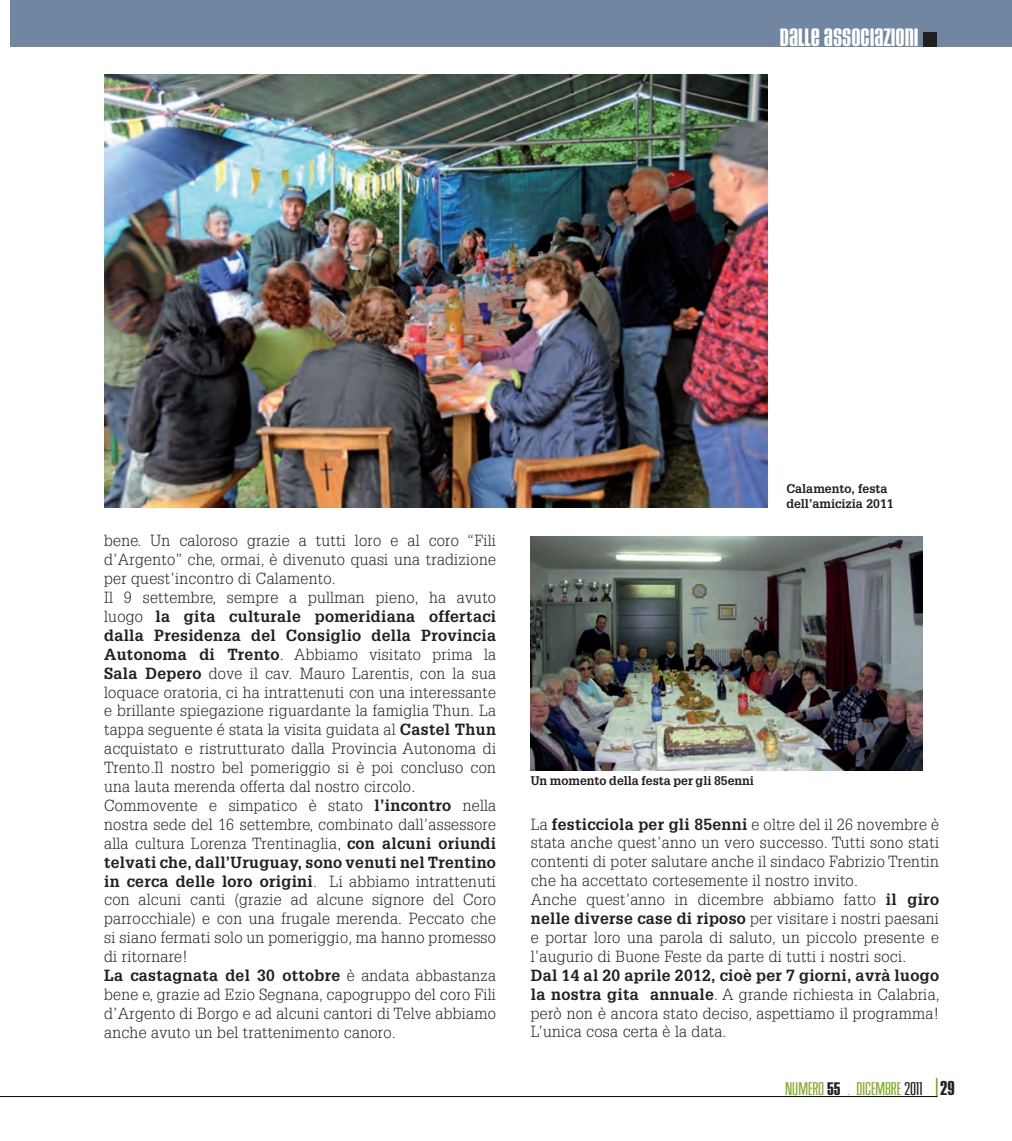
<style>
.page{position:relative;width:1012px;height:1141px;background:#fff}
.page>*{position:absolute;margin:0;border:0;box-sizing:border-box;transform-origin:0 0}
.t1{font:26.25px "House Gothic Bold Alt Caps";color:#fff}
.t2{font:19.25px "House Gothic Light Two";color:#88ac2e}
.t3{font:300 15.75px/18.9px "Glypha";letter-spacing:.02em;color:#231f20}
.t4{font:700 12.25px/14.7px "Glypha";color:#231f20}
.s1{font-weight:700}
.s2{font-family:"House Gothic Bold Alt Caps";color:#231f20}
.s3{color:#231f20}
.s4{font-family:"House Gothic Bold Alt Caps";font-size:21px;color:#231f20}
</style>
<div class="page">
<svg style="left:936px;top:1078px;width:2px;height:18px"></svg>
<hr style="left:0;top:1096px;width:938px;height:1px;background:#000">
<img style="left:104px;top:74px;width:663px;height:434px">
<img style="left:531px;top:536px;width:392px;height:234px">
<div style="left:11px;top:0;width:1001px;height:47px;background:#7187a1"></div>
<div style="left:923px;top:33px;width:14px;height:14px;background:#231f20"></div>
<h1 class="t1" style="left:780px;top:22px;width:140px">DALLE ASSOCIAZIONI</h1>
<p class="t3" style="left:104px;top:531px;width:393px">bene. Un caloroso grazie a tutti loro e al coro “Fili d’Argento” che, ormai, è divenuto quasi una tradizione per quest’incontro di Calamento.<br>Il 9 settembre, sempre a pullman pieno, ha avuto luogo <span class="s1">la gita culturale pomeridiana offertaci dalla Presidenza del Consiglio della Provincia Autonoma di Trento</span>. Abbiamo visitato prima la <span class="s1">Sala Depero</span> dove il cav. Mauro Larentis, con la sua loquace oratoria, ci ha intrattenuti con una interessante e brillante spiegazione riguardante la famiglia Thun. La tappa seguente é stata la visita guidata al <span class="s1">Castel Thun </span>acquistato e ristrutturato dalla Provincia Autonoma di Trento.Il nostro bel pomeriggio si è poi concluso con una lauta merenda offerta dal nostro circolo.<br>Commovente e simpatico è stato <span class="s1">l’incontro</span> nella nostra sede del 16 settembre, combinato dall’assessore alla cultura Lorenza Trentinaglia, <span class="s1">con alcuni oriundi telvati che, dall’Uruguay, sono venuti nel Trentino in cerca delle loro origini</span>. Li abbiamo intrattenuti con alcuni canti (grazie ad alcune signore del Coro parrocchiale) e con una frugale merenda. Peccato che si siano fermati solo un pomeriggio, ma hanno promesso di ritornare!<br><span class="s1">La castagnata del 30 ottobre</span> è andata abbastanza bene e, grazie ad Ezio Segnana, capogruppo del coro Fili d’Argento di Borgo e ad alcuni cantori di Telve abbiamo anche avuto un bel trattenimento canoro.</p>
<p class="t4" style="left:786px;top:481px;width:109px">Calamento, festa dell’amicizia 2011</p>
<p class="t4" style="left:531px;top:773px;width:225px">Un momento della festa per gli 85enni</p>
<p class="t3" style="left:531px;top:814px;width:410px">La <span class="s1">festicciola per gli 85enni</span> e oltre del il 26 novembre è stata anche quest’anno un vero successo. Tutti sono stati contenti di poter salutare anche il sindaco Fabrizio Trentin che ha accettato cortesemente il nostro invito.<br>Anche quest’anno in dicembre abbiamo fatto <span class="s1">il giro nelle diverse case di riposo</span> per visitare i nostri paesani e portar loro una parola di saluto, un piccolo presente e l’augurio di Buone Feste da parte di tutti i nostri soci.</p>
<p class="t3" style="left:531px;top:966px;width:411px;text-align:justify"><span class="s1">Dal 14 al 20 aprile 2012, cioè per 7 giorni, avrà luogo la nostra gita annuale</span>. A grande richiesta in Calabria, però non è ancora stato deciso, aspettiamo il programma!<br>L’unica cosa certa è la data.</p>
<p class="t2" style="left:785px;top:1078px;width:8px">NUMERO</p>
<p class="t2" style="left:827px;top:1078px;width:129px"><span class="s2">55</span> . DICEMBRE <span class="s3">2011</span> <span class="s4">29</span></p>
</div>
